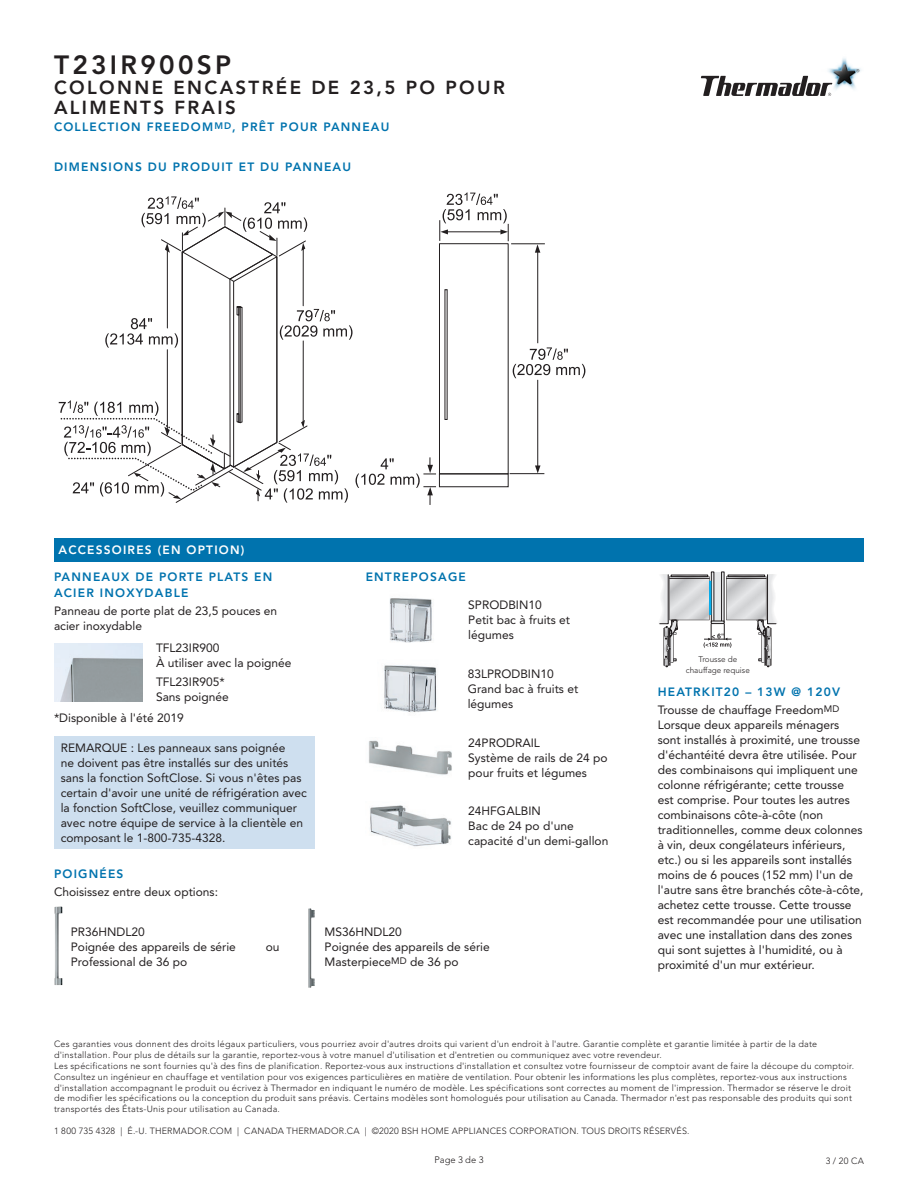
<style>
.page{position:relative;width:918px;height:1188px;background:#fff}
.page>*{position:absolute;margin:0;border:0;box-sizing:border-box;transform-origin:0 0}
.Spec_Page_Title_Mode{font:800 26.25px "Avenir LT Std";letter-spacing:.125em;color:#231f20}
.Spec_Page_Title_Desc{font:800 18.75px/20.2px "Avenir LT Std";letter-spacing:.125em;color:#231f20}
.Spec_Page_Body_Copy{font:12px/15px "Avenir LT Std";color:#231f20}
.Spec_Page_Subhead_Bl{font:800 12px/16.5px "Avenir LT Std";letter-spacing:.1em;color:#0073ae}
.Spec_Page_Title_Seri{font:800 12px "Avenir LT Std";letter-spacing:.1em;color:#0073ae}
.Spec_Page_Subhead_Ba{font:800 12px "Avenir LT Std";letter-spacing:.1em;color:#fff}
.t1{font:300 9.3px "Avenir LT Std";color:#231f20}
.Spec_Page_Footnote{font:300 9px/10.8px "Avenir LT Std";letter-spacing:.025em;color:#231f20}
.z_Footnote{font:300 8.1px/10.8px "Avenir LT Std";color:#231f20;text-align:center}
</style>
<div class="page">
<img style="left:828px;top:58px;width:33px;height:32px">
<svg style="left:701px;top:76px;width:131px;height:20px"></svg>
<svg style="left:59px;top:192px;width:526px;height:313px"></svg>
<div style="left:54px;top:538px;width:810px;height:24px;background:#0073ae"></div>
<img style="left:384px;top:665px;width:53px;height:48px">
<img style="left:368px;top:740px;width:84px;height:35px">
<img style="left:370px;top:805px;width:81px;height:42px">
<img style="left:389px;top:598px;width:43px;height:45px">
<img style="left:54px;top:643px;width:89px;height:58px">
<div style="left:54px;top:736px;width:260px;height:113px;background:#cedfef"></div>
<div style="left:712px;top:572px;width:11px;height:50px;background:#e6e7e9"></div>
<div style="left:711px;top:572px;width:3px;height:51px;border:1px solid #231f20"></div>
<div style="left:721px;top:572px;width:3px;height:51px;border:1px solid #231f20"></div>
<svg style="left:659px;top:574px;width:118px;height:93px"></svg>
<img style="left:54px;top:907px;width:8px;height:78px">
<img style="left:308px;top:909px;width:7px;height:79px">
<p class="Spec_Page_Title_Mode" style="left:54px;top:49px;width:179px">T23IR900SP</p>
<p class="Spec_Page_Title_Desc" style="left:54px;top:78px;width:452px">COLONNE ENCASTRÉE DE 23,5 PO POUR<br>ALIMENTS FRAIS</p>
<p class="Spec_Page_Title_Seri" style="left:54px;top:120px;width:337px">COLLECTION FREEDOM<sup>MD</sup>, PRÊT POUR PANNEAU</p>
<p class="Spec_Page_Subhead_Bl" style="left:54px;top:159px;width:299px">DIMENSIONS DU PRODUIT ET DU PANNEAU</p>
<p class="Spec_Page_Subhead_Ba" style="left:58px;top:543px;width:187px">ACCESSOIRES (EN OPTION)</p>
<p class="Spec_Page_Subhead_Bl" style="left:54px;top:568px;width:220px">PANNEAUX DE PORTE PLATS EN<br>ACIER INOXYDABLE</p>
<p class="Spec_Page_Body_Copy" style="left:54px;top:604px;width:225px">Panneau de porte plat de 23,5 pouces en acier inoxydable</p>
<p class="Spec_Page_Body_Copy" style="left:156px;top:641px;width:137px">TFL23IR900<br>À utiliser avec la poignée</p>
<p class="Spec_Page_Body_Copy" style="left:156px;top:674px;width:74px">TFL23IR905*<br>Sans poignée</p>
<p class="Spec_Page_Body_Copy" style="left:54px;top:711px;width:131px">*Disponible à l'été 2019</p>
<p class="Spec_Page_Body_Copy" style="left:61px;top:740px;width:248px">REMARQUE : Les panneaux sans poignée<br>ne doivent pas être installés sur des unités sans la fonction SoftClose. Si vous n'êtes pas certain d'avoir une unité de réfrigération avec la fonction SoftClose, veuillez communiquer avec notre équipe de service à la clientèle en composant le 1-800-735-4328.</p>
<p class="Spec_Page_Subhead_Bl" style="left:54px;top:866px;width:71px">POIGNÉES</p>
<p class="Spec_Page_Subhead_Bl" style="left:366px;top:568px;width:102px">ENTREPOSAGE</p>
<p class="Spec_Page_Body_Copy" style="left:468px;top:597px;width:103px">SPRODBIN10<br>Petit bac à fruits et légumes</p>
<p class="Spec_Page_Body_Copy" style="left:468px;top:667px;width:112px">83LPRODBIN10<br>Grand bac à fruits et légumes</p>
<p class="Spec_Page_Body_Copy" style="left:468px;top:735px;width:141px">24PRODRAIL<br>Système de rails de 24 po pour fruits et légumes</p>
<p class="Spec_Page_Body_Copy" style="left:468px;top:804px;width:142px">24HFGALBIN<br>Bac de 24 po d'une capacité d'un demi-gallon</p>
<p class="Spec_Page_Body_Copy" style="left:54px;top:884px;width:166px">Choisissez entre deux options:</p>
<p class="Spec_Page_Body_Copy" style="left:71px;top:924px;width:167px">PR36HNDL20<br>Poignée des appareils de série<br>Professional de 36 po</p>
<p class="Spec_Page_Body_Copy" style="left:325px;top:924px;width:167px">MS36HNDL20<br>Poignée des appareils de série<br>Masterpiece<sup>MD</sup> de 36 po</p>
<p class="Spec_Page_Body_Copy" style="left:266px;top:939px;width:15px">ou</p>
<p class="z_Footnote" style="left:686px;top:654px;width:65px">Trousse de chauffage requise</p>
<p class="Spec_Page_Subhead_Bl" style="left:658px;top:683px;width:184px">HEATRKIT20 – 13W @ 120V</p>
<p class="Spec_Page_Body_Copy" style="left:658px;top:702px;width:207px">Trousse de chauffage Freedom<sup>MD </sup>Lorsque deux appareils ménagers sont installés à proximité, une trousse d'échantéité devra être utilisée. Pour des combinaisons qui impliquent une colonne réfrigérante; cette trousse<br>est comprise. Pour toutes les autres combinaisons côte-à-côte (non traditionnelles, comme deux colonnes à vin, deux congélateurs inférieurs, etc.) ou si les appareils sont installés moins de 6 pouces (152 mm) l'un de l'autre sans être branchés côte-à-côte, achetez cette trousse. Cette trousse est recommandée pour une utilisation avec une installation dans des zones qui sont sujettes à l'humidité, ou à proximité d'un mur extérieur.</p>
<p class="Spec_Page_Footnote" style="left:54px;top:1039px;width:802px">Ces garanties vous donnent des droits légaux particuliers, vous pourriez avoir d'autres droits qui varient d'un endroit à l'autre. Garantie complète et garantie limitée à partir de la date d'installation. Pour plus de détails sur la garantie, reportez-vous à votre manuel d'utilisation et d'entretien ou communiquez avec votre revendeur.<br>Les spécifications ne sont fournies qu'à des fins de planification. Reportez-vous aux instructions d'installation et consultez votre fournisseur de comptoir avant de faire la découpe du comptoir.<br>Consultez un ingénieur en chauffage et ventilation pour vos exigences particulières en matière de ventilation. Pour obtenir les informations les plus complètes, reportez-vous aux instructions d'installation accompagnant le produit ou écrivez à Thermador en indiquant le numéro de modèle. Les spécifications sont correctes au moment de l'impression. Thermador se réserve le droit de modifier les spécifications ou la conception du produit sans préavis. Certains modèles sont homologués pour utilisation au Canada. Thermador n'est pas responsable des produits qui sont transportés des États-Unis pour utilisation au Canada.</p>
<p class="Spec_Page_Footnote" style="left:54px;top:1126px;width:637px">1 800 735 4328 | É.-U. THERMADOR.COM | CANADA THERMADOR.CA | ©2020 BSH HOME APPLIANCES CORPORATION. TOUS DROITS RÉSERVÉS.</p>
<p class="t1" style="left:434px;top:1155px;width:51px">Page 3 de 3</p>
<p class="Spec_Page_Footnote" style="left:826px;top:1156px;width:40px">3 / 20 CA</p>
</div>
